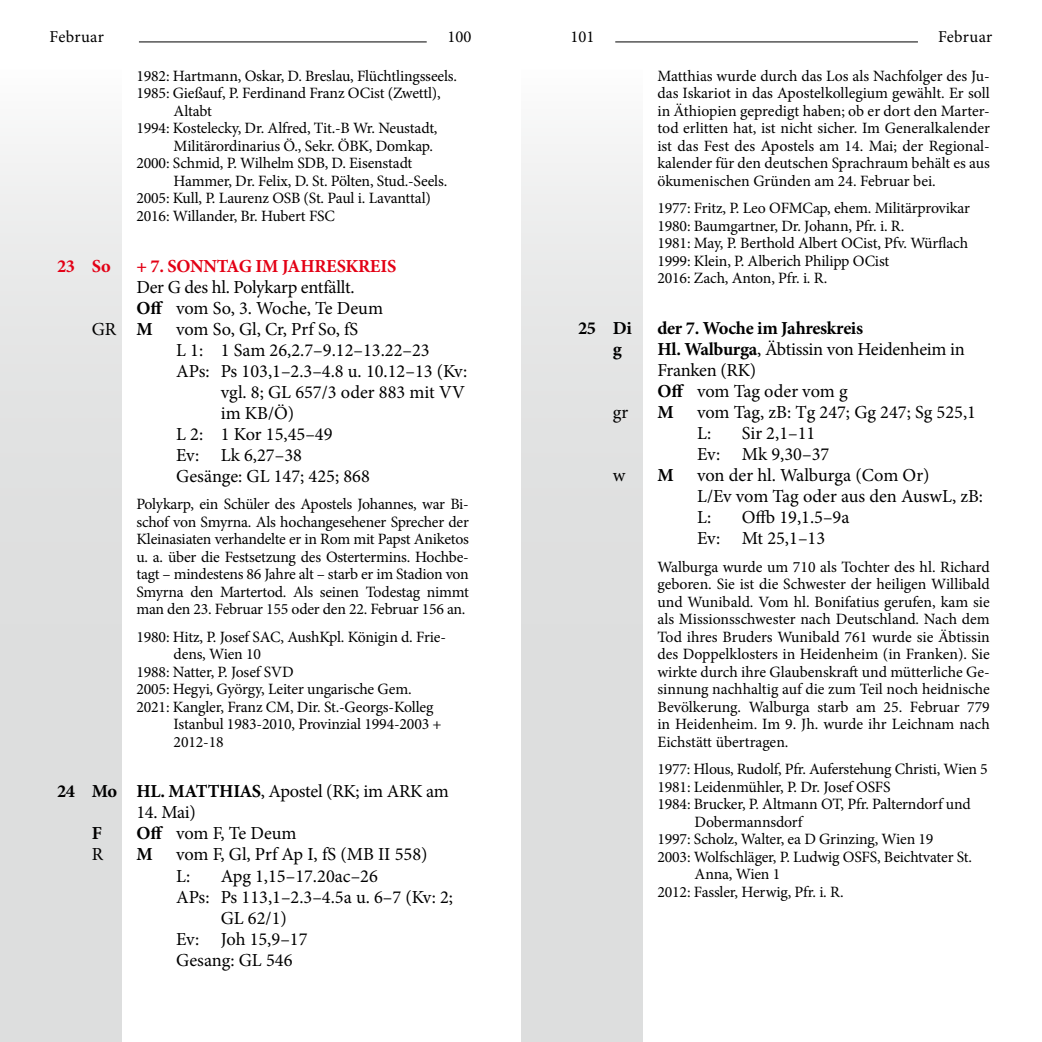
<style>
.page{position:relative;width:1042px;height:1042px;background:#fff}
.page>*{position:absolute;margin:0;border:0;box-sizing:border-box;transform-origin:0 0}
.t1{font:18.38px/21px "Minion Pro";letter-spacing:-.005em;color:#000}
.t2{font:700 18.38px "Minion Pro";letter-spacing:-.015em;color:#000}
.t3{font:700 18.38px "Minion Pro";letter-spacing:-.015em;color:#e30015}
.t4{font:16.62px "Minion Pro";letter-spacing:.01em;color:#000}
.t5{font:15.75px/17.5px "Minion Pro";letter-spacing:-.01em;color:#000;text-align:justify}
.s1{font-weight:700}
</style>
<div class="page">
<div style="left:0;top:69px;width:122px;height:973px;background:linear-gradient(to bottom,#f0f0f0,#d6d8d8)"></div>
<div style="left:521px;top:69px;width:121px;height:973px;background:linear-gradient(to bottom,#f0f0f0,#d6d8d8)"></div>
<hr style="left:139px;top:41px;width:288px;height:1px;background:#000">
<hr style="left:615px;top:41px;width:303px;height:1px;background:#000">
<p class="t4" style="left:50px;top:25px;width:56px">Februar</p>
<p class="t4" style="left:447px;top:25px;width:25px">100</p>
<p class="t4" style="left:570px;top:25px;width:25px">101</p>
<p class="t4" style="left:938px;top:25px;width:56px">Februar</p>
<p class="t5" style="left:657px;top:67px;width:334px">Matthias wurde durch das Los als Nachfolger des Ju&shy;das Iskariot in das Apostelkollegium gewählt. Er soll in Äthiopien gepredigt haben; ob er dort den Marter&shy;tod erlitten hat, ist nicht sicher. Im Generalkalender ist das Fest des Apostels am 14. Mai; der Regional&shy;kalender für den deutschen Sprachraum behält es aus ökumenischen Gründen am 24. Februar bei.</p>
<p class="t5" style="left:657px;top:200px;width:314px;text-align:left">1977: Fritz, P. Leo OFMCap, ehem. Militärprovikar 1980: Baumgartner, Dr. Johann, Pfr. i. R.<br>1981: May, P. Berthold Albert OCist, Pfv. Würflach 1999: Klein, P. Alberich Philipp OCist<br>2016: Zach, Anton, Pfr. i. R.</p>
<p class="t2" style="left:578px;top:315px;width:55px">25 Di</p>
<p class="t2" style="left:657px;top:315px;width:207px">der 7. Woche im Jahreskreis</p>
<p class="t2" style="left:613px;top:336px;width:11px">g</p>
<p class="t1" style="left:657px;top:339px;width:309px"><span class="s1">Hl. Walburga</span>, Äbtissin von Heidenheim in<br>Franken (RK)<br><span class="s1">Off</span> vom Tag oder vom g</p>
<p class="t1" style="left:613px;top:402px;width:17px">gr</p>
<p class="t2" style="left:657px;top:399px;width:18px">M</p>
<p class="t1" style="left:697px;top:402px;width:280px">vom Tag, zB: Tg 247; Gg 247; Sg 525,1<br>L:</p>
<p class="t5" style="left:136px;top:67px;width:320px">1982: Hartmann, Oskar, D. Breslau, Flüchtlingsseels.</p>
<p class="t5" style="left:136px;top:85px;width:306px">1985: Gießauf, P. Ferdinand Franz OCist (Zwettl),</p>
<p class="t5" style="left:174px;top:102px;width:40px">Altabt</p>
<p class="t5" style="left:136px;top:120px;width:303px">1994: Kostelecky, Dr. Alfred, Tit.-B Wr. Neustadt,</p>
<p class="t5" style="left:174px;top:137px;width:259px">Militärordinarius Ö., Sekr. ÖBK, Domkap.</p>
<p class="t5" style="left:136px;top:155px;width:277px">2000: Schmid, P. Wilhelm SDB, D. Eisenstadt</p>
<p class="t5" style="left:174px;top:172px;width:273px">Hammer, Dr. Felix, D. St. Pölten, Stud.-Seels.</p>
<p class="t5" style="left:136px;top:190px;width:296px">2005: Kull, P. Laurenz OSB (St. Paul i. Lavanttal)</p>
<p class="t5" style="left:136px;top:207px;width:200px">2016: Willander, Br. Hubert FSC</p>
<p class="t3" style="left:57px;top:253px;width:55px">23 So</p>
<p class="t3" style="left:136px;top:253px;width:261px">+ 7. SONNTAG IM JAHRESKREIS</p>
<p class="t1" style="left:136px;top:276px;width:217px">Der G des hl. Polykarp entfällt.</p>
<p class="t1" style="left:136px;top:297px;width:248px"><span class="s1">Off</span> vom So, 3. Woche, Te Deum</p>
<p class="t1" style="left:92px;top:318px;width:63px">GR <span class="s1">M</span></p>
<p class="t1" style="left:176px;top:318px;width:184px">vom So, Gl, Cr, Prf So, fS</p>
<p class="t1" style="left:176px;top:339px;width:255px">L 1: 1 Sam 26,2.7–9.12–13.22–23</p>
<p class="t1" style="left:176px;top:360px;width:293px">APs: Ps 103,1–2.3–4.8 u. 10.12–13 (Kv:</p>
<p class="t1" style="left:221px;top:381px;width:246px">vgl. 8; GL 657/3 oder 883 mit VV</p>
<p class="t1" style="left:221px;top:402px;width:75px">im KB/Ö)</p>
<p class="t1" style="left:176px;top:423px;width:158px">L 2: 1 Kor 15,45–49</p>
<p class="t1" style="left:176px;top:444px;width:127px">Ev: Lk 6,27–38</p>
<p class="t1" style="left:176px;top:465px;width:195px">Gesänge: GL 147; 425; 868</p>
<p class="t5" style="left:136px;top:495px;width:334px">Polykarp, ein Schüler des Apostels Johannes, war Bi&shy;schof von Smyrna. Als hochangesehener Sprecher der Kleinasiaten verhandelte er in Rom mit Papst Aniketos u. a. über die Festsetzung des Ostertermins. Hochbe&shy;tagt – mindestens 86 Jahre alt – starb er im Stadion von Smyrna den Martertod. Als seinen Todestag nimmt man den 23. Februar 155 oder den 22. Februar 156 an.</p>
<p class="t5" style="left:136px;top:628px;width:311px">1980: Hitz, P. Josef SAC, AushKpl. Königin d. Frie-</p>
<p class="t5" style="left:174px;top:645px;width:89px">dens, Wien 10</p>
<p class="t5" style="left:136px;top:663px;width:159px">1988: Natter, P. Josef SVD</p>
<p class="t5" style="left:136px;top:680px;width:275px">2005: Hegyi, György, Leiter ungarische Gem.</p>
<p class="t5" style="left:136px;top:698px;width:298px">2021: Kangler, Franz CM, Dir. St.-Georgs-Kolleg</p>
<p class="t5" style="left:174px;top:715px;width:270px">Istanbul 1983-2010, Provinzial 1994-2003 +</p>
<p class="t5" style="left:174px;top:733px;width:52px">2012-18</p>
<p class="t1" style="left:57px;top:781px;width:393px"><span class="s1">24 Mo HL. MATTHIAS</span>, Apostel (RK; im ARK am</p>
<p class="t1" style="left:136px;top:802px;width:61px">14. Mai)</p>
<p class="t2" style="left:92px;top:820px;width:12px">F</p>
<p class="t1" style="left:136px;top:823px;width:162px"><span class="s1">Off</span> vom F, Te Deum</p>
<p class="t1" style="left:92px;top:844px;width:13px">R</p>
<p class="t2" style="left:136px;top:841px;width:18px">M</p>
<p class="t1" style="left:176px;top:844px;width:253px">vom F, Gl, Prf Ap I, fS (MB II 558)<br>L:</p>
<p class="t1" style="left:697px;top:423px;width:134px;text-indent:45px">Sir 2,1–11<br>Ev: Mk 9,30–37</p>
<p class="t1" style="left:613px;top:465px;width:14px">w</p>
<p class="t2" style="left:657px;top:462px;width:18px">M</p>
<p class="t1" style="left:697px;top:465px;width:287px">von der hl. Walburga (Com Or)<br>L/Ev vom Tag oder aus den AuswL, zB:<br>L:</p>
<p class="t1" style="left:697px;top:507px;width:154px;text-indent:45px">Offb 19,1.5–9a<br>Ev: Mt 25,1–13</p>
<p class="t5" style="left:657px;top:558px;width:334px">Walburga wurde um 710 als Tochter des hl. Richard geboren. Sie ist die Schwester der heiligen Willibald und Wunibald. Vom hl. Bonifatius gerufen, kam sie als Missionsschwester nach Deutschland. Nach dem Tod ihres Bruders Wunibald 761 wurde sie Äbtissin des Doppelklosters in Heidenheim (in Franken). Sie wirkte durch ihre Glaubenskraft und mütterliche Ge&shy;sinnung nachhaltig auf die zum Teil noch heidnische Bevölkerung. Walburga starb am 25. Februar 779 in Heidenheim. Im 9. Jh. wurde ihr Leichnam nach Eichstätt übertragen.</p>
<p class="t5" style="left:657px;top:760px;width:332px">1977: Hlous, Rudolf, Pfr. Auferstehung Christi, Wien 5</p>
<p class="t5" style="left:657px;top:778px;width:235px">1981: Leidenmühler, P. Dr. Josef OSFS</p>
<p class="t5" style="left:657px;top:795px;width:315px">1984: Brucker, P. Altmann OT, Pfr. Palterndorf und</p>
<p class="t5" style="left:694px;top:813px;width:109px">Dobermannsdorf</p>
<p class="t5" style="left:657px;top:830px;width:278px">1997: Scholz, Walter, ea D Grinzing, Wien 19</p>
<p class="t5" style="left:657px;top:848px;width:314px">2003: Wolfschläger, P. Ludwig OSFS, Beichtvater St.</p>
<p class="t5" style="left:694px;top:865px;width:87px">Anna, Wien 1</p>
<p class="t5" style="left:657px;top:883px;width:186px">2012: Fassler, Herwig, Pfr. i. R.</p>
<p class="t1" style="left:221px;top:865px;width:159px">Apg 1,15–17.20ac–26</p>
<p class="t1" style="left:176px;top:886px;width:278px">APs: Ps 113,1–2.3–4.5a u. 6–7 (Kv: 2;</p>
<p class="t1" style="left:221px;top:907px;width:68px">GL 62/1)</p>
<p class="t1" style="left:176px;top:928px;width:133px">Ev: Joh 15,9–17</p>
<p class="t1" style="left:176px;top:949px;width:118px">Gesang: GL 546</p>
</div>
